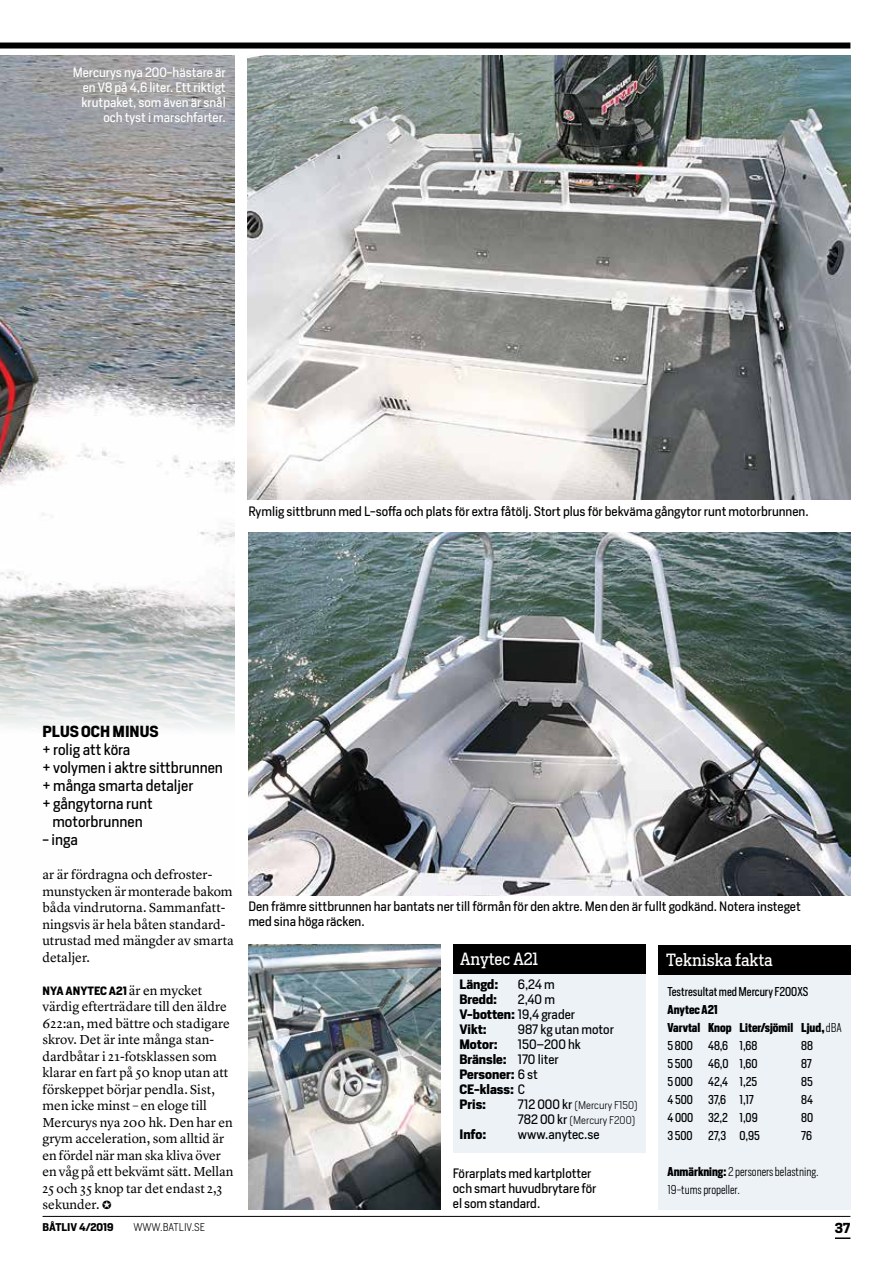
<style>
.page{position:relative;width:893px;height:1263px;background:#fff}
.page>*{position:absolute;margin:0;border:0;box-sizing:border-box;transform-origin:0 0}
.t1{font:16.5px "Heron Serif";color:#fff}
.t2{font:15px "Heron Sans";color:#000001}
.t3{font:700 15px "Heron Sans";color:#000001}
.t4{font:13.5px/16.5px "Lyon Text";color:#000001}
.t5{font:700 13.5px "Heron Serif";color:#000001}
.t6{font:12.75px/15px "Heron Sans";color:#000001}
.t7{font:12.75px/15px "Heron Sans";color:#fff;text-align:right}
.t8{font:700 12.75px/15px "Heron Sans";color:#000001}
.t9{font:12px "Heron Sans Cond";color:#000001}
.t10{font:300 12px/18px "Heron Sans Cond";color:#000001}
.t11{font:700 12px/18px "Heron Sans Cond";color:#000001}
.t12{font:700 11.25px "Heron Sans";color:#000001}
.t13{font:300 10.5px/15px "Heron Sans";color:#000001}
.t14{font:700 10.5px "Heron Sans";color:#000001}
.s1{font-family:"Lyon Text";font-weight:400;font-size:13.5px}
.s2{font-weight:700}
.s3{font-weight:400}
.s4{font-weight:400;font-size:12.75px}
.s5{font-weight:300}
</style>
<div class="page">
<hr style="left:43px;top:1216px;width:807px;height:1px;background:#000001">
<svg style="left:835px;top:1237px;width:15px;height:2px"></svg>
<div style="left:0;top:43px;width:850px;height:6px;background:#000001"></div>
<img style="left:0;top:56px;width:235px;height:674px">
<div style="left:453px;top:974px;width:192px;height:178px;background:#ecf2f6"></div>
<div style="left:453px;top:944px;width:192px;height:30px;background:#000001"></div>
<div style="left:658px;top:974px;width:192px;height:235px;background:#ecf2f6"></div>
<div style="left:658px;top:945px;width:192px;height:29px;background:#000001"></div>
<img style="left:248px;top:56px;width:602px;height:444px">
<img style="left:248px;top:944px;width:192px;height:265px">
<img style="left:248px;top:532px;width:602px;height:364px">
<p class="t7" style="left:73px;top:65px;width:155px">Mercurys nya 200-hästare är en V8 på 4,6 liter. Ett riktigt krutpaket, som även är snål och tyst i marschfarter.</p>
<p class="t6" style="left:248px;top:504px;width:562px">Rymlig sittbrunn med L-soffa och plats för extra fåtölj. Stort plus för bekväma gångytor runt motorbrunnen.</p>
<p class="t3" style="left:43px;top:722px;width:118px">PLUS OCH MINUS</p>
<p class="t2" style="left:43px;top:740px;width:89px">+ rolig att köra</p>
<p class="t2" style="left:43px;top:758px;width:182px">+ volymen i aktre sittbrunnen</p>
<p class="t2" style="left:43px;top:776px;width:152px">+ många smarta detaljer</p>
<p class="t2" style="left:43px;top:794px;width:112px">+ gångytorna runt</p>
<p class="t2" style="left:52px;top:812px;width:92px">motorbrunnen</p>
<p class="t2" style="left:43px;top:830px;width:37px">- inga</p>
<p class="t4" style="left:43px;top:865px;width:193px">ar är fördragna och defroster&shy;munstycken är monterade bakom båda vindrutorna. Sammanfatt&shy;ningsvis är hela båten standard&shy;utrustad med mängder av smarta detaljer.</p>
<p class="t12" style="left:43px;top:983px;width:161px">NYA ANYTEC A21 <span class="s1">är en mycket</span></p>
<p class="t4" style="left:43px;top:997px;width:192px">värdig efterträdare till den äldre<br>622:an, med bättre och stadigare skrov. Det är inte många stan&shy;dardbåtar i 21-fotsklassen som klarar en fart på 50 knop utan att förskeppet börjar pendla. Sist, men icke minst – en eloge till<br>Mercurys nya 200 hk. Den har en grym acceleration, som alltid är en fördel när man ska kliva över en våg på ett bekvämt sätt. Mellan<br>25 och 35 knop tar det endast 2,3 sekunder. ✪</p>
<p class="t6" style="left:248px;top:899px;width:554px">Den främre sittbrunnen har bantats ner till förmån för den aktre. Men den är fullt godkänd. Notera insteget med sina höga räcken.</p>
<p class="t1" style="left:460px;top:948px;width:79px">Anytec A21</p>
<p class="t8" style="left:459px;top:977px;width:40px">Längd:</p>
<p class="t6" style="left:518px;top:977px;width:38px">6,24 m</p>
<p class="t8" style="left:459px;top:992px;width:39px">Bredd:</p>
<p class="t6" style="left:459px;top:992px;width:117px;text-indent:58px">2,40 m<br><span class="s2">V-botten:</span> 19,4 grader<br><span class="s2">Vikt:</span></p>
<p class="t6" style="left:518px;top:1022px;width:98px">987 kg utan motor</p>
<p class="t8" style="left:459px;top:1037px;width:123px;text-indent:58px"><span class="s3">150–200 hk<br></span>Bränsle: <span class="s3">170 liter<br></span>Personer: <span class="s3">6 st<br></span>CE-klass: <span class="s3">C<br></span>Pris:</p>
<p class="t8" style="left:459px;top:1037px;width:40px">Motor:</p>
<p class="t13" style="left:518px;top:1097px;width:121px"><span class="s4">712 000 kr</span> (Mercury F150)<br><span class="s4">782 00 kr</span> (Mercury F200)</p>
<p class="t8" style="left:459px;top:1127px;width:28px">Info:</p>
<p class="t6" style="left:518px;top:1127px;width:83px">www.anytec.se</p>
<p class="t6" style="left:453px;top:1166px;width:145px">Förarplats med kartplotter och smart huvudbrytare för el som standard.</p>
<p class="t1" style="left:666px;top:950px;width:108px">Tekniska fakta</p>
<p class="t9" style="left:668px;top:984px;width:142px">Testresultat med Mercury F200XS</p>
<p class="t11" style="left:668px;top:1000px;width:176px">Anytec A21<br>Varvtal Knop Liter/sjömil Ljud, <span class="s5">dBA<br></span><span class="s3">5 800</span></p>
<p class="t9" style="left:708px;top:1038px;width:51px">48,6 1,68</p>
<p class="t9" style="left:801px;top:1038px;width:13px">88</p>
<p class="t9" style="left:668px;top:1056px;width:27px">5 500</p>
<p class="t9" style="left:708px;top:1056px;width:51px">46,0 1,60</p>
<p class="t9" style="left:801px;top:1056px;width:12px">87</p>
<p class="t9" style="left:668px;top:1074px;width:27px">5 000</p>
<p class="t9" style="left:708px;top:1074px;width:51px">42,4 1,25</p>
<p class="t9" style="left:801px;top:1074px;width:13px">85</p>
<p class="t9" style="left:668px;top:1092px;width:27px">4 500</p>
<p class="t9" style="left:708px;top:1092px;width:47px">37,6 1,17</p>
<p class="t9" style="left:801px;top:1092px;width:13px">84</p>
<p class="t9" style="left:668px;top:1110px;width:92px">4 000 32,2 1,09</p>
<p class="t9" style="left:801px;top:1110px;width:14px">80</p>
<p class="t9" style="left:668px;top:1128px;width:27px">3 500</p>
<p class="t9" style="left:708px;top:1128px;width:53px">27,3 0,95</p>
<p class="t9" style="left:801px;top:1128px;width:12px">76</p>
<p class="t10" style="left:668px;top:1162px;width:153px"><span class="s2">Anmärkning:</span> 2 personers belastning.<br>19-tums propeller.</p>
<p class="t14" style="left:43px;top:1220px;width:73px">BÅTLIV 4/2019</p>
<p class="t13" style="left:133px;top:1219px;width:73px">WWW.BATLIV.SE</p>
<p class="t5" style="left:835px;top:1219px;width:17px">37</p>
</div>
